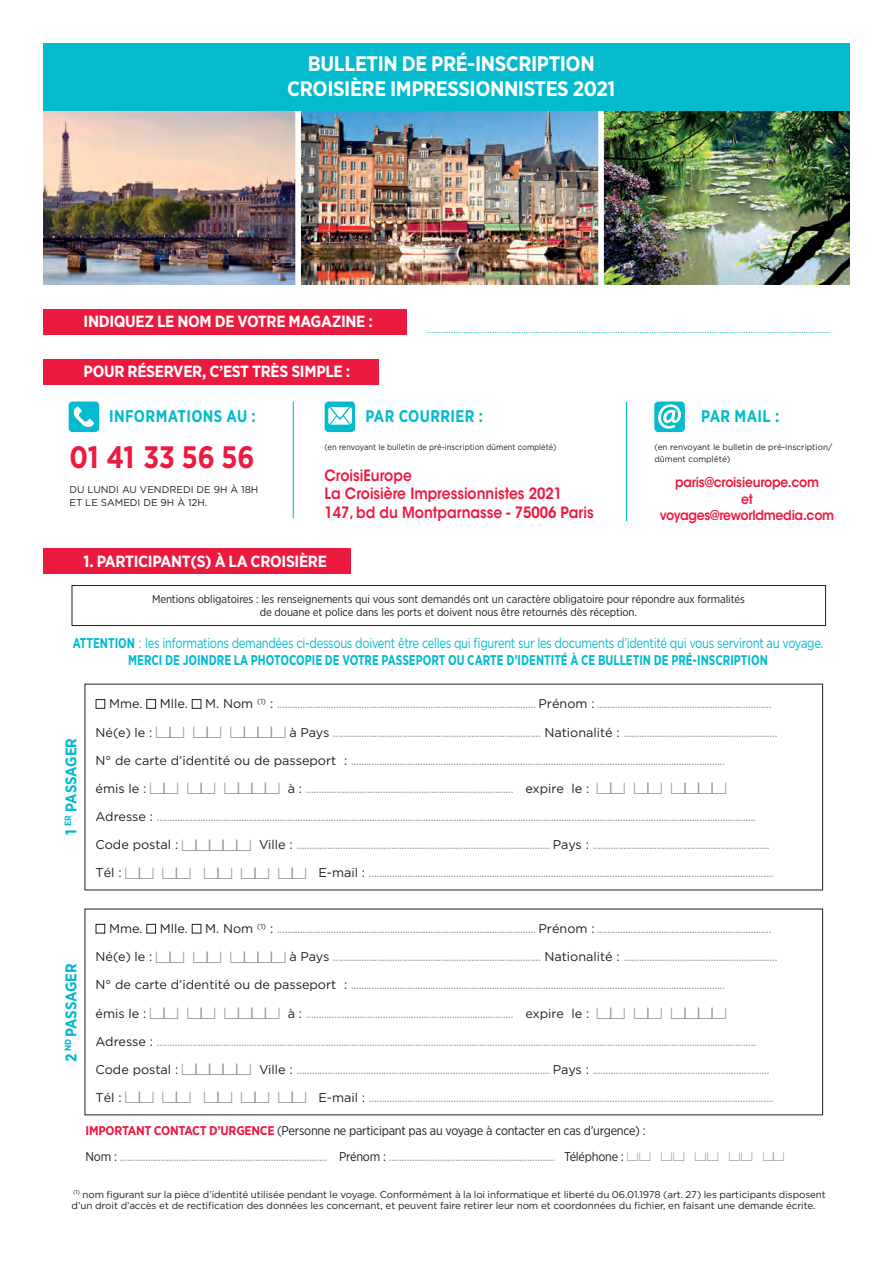
<style>
.page{position:relative;width:893px;height:1263px;background:#fff}
.page>*{position:absolute;margin:0;border:0;box-sizing:border-box;transform-origin:0 0}
.t1{font:700 30.9px "Gotham Narrow";letter-spacing:.005em;color:#ed1a40;scale:.94 1}
.t2{font:700 21px/24.2px "Gotham Narrow";letter-spacing:-.02em;color:#fff;text-align:center}
.t3{font:700 16.95px "Gotham Narrow";letter-spacing:.025em;color:#03bace;scale:.92 1}
.t4{font:700 16.2px "Gotham Narrow";letter-spacing:-.02em;color:#fff}
.t5{font:600 15.45px/18.6px "ITC Avant Garde Std";color:#ed1a40;scale:.9 1}
.t6{font:700 15.45px "Gotham Narrow";letter-spacing:-.005em;color:#03bace}
.t7{font:14.1px "Gotham";letter-spacing:-.03em;color:#03bace;scale:.85 1}
.t8{font:700 14.1px "Gotham Narrow";color:#03bace;scale:.85 1}
.t9{font:600 13.5px/16.5px "ITC Avant Garde Std";letter-spacing:-.02em;color:#ed1a40;text-align:center;scale:.92 1}
.t10{font:12.6px/26.7px "Gotham Narrow";letter-spacing:-.02em;color:#939598}
.t11{font:12.6px "Gotham";color:#231f20}
.t12{font:11.25px/13.5px "Gotham Narrow";letter-spacing:-.01em;color:#231f20;text-align:center}
.t13{font:9.9px/11.2px "Gotham";letter-spacing:-.01em;color:#231f20}
.t14{font:9.9px "Gotham";color:#03bace}
.t15{font:8.4px/11.9px "Gotham";color:#231f20}
.t16{font:8.4px "Gotham";color:#231f20;scale:.9 1}
.s1{font-family:"Gotham Narrow";font-weight:700}
.s2{font-family:"Gotham";color:#231f20}
.s3{font-family:"Peignes TYPO";font-size:16.95px}
.s4{font-weight:700;color:#ed1a40}
.s5{color:#231f20}
.s6{font-family:"Peignes TYPO"}
</style>
<div class="page">
<img style="left:43px;top:110px;width:807px;height:174px">
<div style="left:295px;top:74px;width:6px;height:216px;background:#fff"></div>
<div style="left:598px;top:74px;width:6px;height:216px;background:#fff"></div>
<div style="left:10px;top:21px;width:878px;height:89px;background:#03bace"></div>
<div style="left:72px;top:585px;width:754px;height:41px;border:1px solid #231f20"></div>
<div style="left:12px;top:548px;width:339px;height:26px;background:#ed1a40"></div>
<div style="left:96px;top:699px;width:9px;height:10px;border:1px solid #231f20"></div>
<div style="left:146px;top:699px;width:10px;height:10px;border:1px solid #231f20"></div>
<div style="left:192px;top:699px;width:9px;height:10px;border:1px solid #231f20"></div>
<div style="left:96px;top:924px;width:9px;height:9px;border:1px solid #231f20"></div>
<div style="left:146px;top:924px;width:10px;height:9px;border:1px solid #231f20"></div>
<div style="left:192px;top:924px;width:9px;height:9px;border:1px solid #231f20"></div>
<div style="left:12px;top:359px;width:367px;height:25px;background:#ed1a40"></div>
<div style="left:654px;top:401px;width:31px;height:31px;background:#03bace;border-radius:4px"></div>
<svg style="left:658px;top:404px;width:23px;height:25px"></svg>
<div style="left:325px;top:401px;width:30px;height:31px;background:#03bace;border-radius:4px"></div>
<svg style="left:328px;top:407px;width:24px;height:18px"></svg>
<div style="left:69px;top:401px;width:30px;height:31px;background:#03bace;border-radius:4px"></div>
<svg style="left:73px;top:406px;width:21px;height:21px"></svg>
<hr style="left:293px;top:401px;width:1px;height:117px;background:#03bace">
<hr style="left:626px;top:401px;width:1px;height:120px;background:#03bace">
<div style="left:12px;top:309px;width:395px;height:25px;background:#ed1a40"></div>
<div style="left:0;top:0;width:893px;height:43px;background:#fff"></div>
<div style="left:0;top:0;width:43px;height:1263px;background:#fff"></div>
<div style="left:850px;top:0;width:43px;height:1263px;background:#fff"></div>
<h2 class="t2" style="left:287px;top:52px;width:329px">BULLETIN DE PRÉ-INSCRIPTION<br>CROISIÈRE IMPRESSIONNISTES 2021</h2>
<p class="t4" style="left:84px;top:311px;width:291px">INDIQUEZ LE NOM DE VOTRE MAGAZINE :</p>
<p class="t4" style="left:84px;top:361px;width:268px">POUR RÉSERVER, C’EST TRÈS SIMPLE :</p>
<p class="t14" style="left:427px;top:324px;width:405px">.......................................................................................................................................................................</p>
<h3 class="t3" style="left:109px;top:405px;width:161px">INFORMATIONS AU :</h3>
<h3 class="t3" style="left:365px;top:405px;width:129px">PAR COURRIER :</h3>
<h3 class="t3" style="left:701px;top:405px;width:86px">PAR MAIL :</h3>
<h1 class="t1" style="left:69px;top:437px;width:198px">01 41 33 56 56</h1>
<p class="t13" style="left:69px;top:483px;width:190px;line-height:12.6px">DU LUNDI AU VENDREDI DE 9H À 18H<br>ET LE SAMEDI DE 9H À 12H.</p>
<p class="t16" style="left:325px;top:443px;width:259px">(en renvoyant le bulletin de pré-inscription dûment complété)</p>
<p class="t5" style="left:325px;top:466px;width:300px">CroisiEurope<br>La Croisière Impressionnistes 2021<br>147, bd du Montparnasse - 75006 Paris</p>
<p class="t15" style="left:654px;top:441px;width:180px">(en renvoyant le bulletin de pré-inscription/ dûment complété)</p>
<p class="t9" style="left:660px;top:474px;width:191px">paris@croisieurope.com<br>et voyages@reworldmedia.com</p>
<p class="t4" style="left:84px;top:550px;width:245px">1. PARTICIPANT(S) À LA CROISIÈRE</p>
<p class="t12" style="left:152px;top:592px;width:594px">Mentions obligatoires : les renseignements qui vous sont demandés ont un caractère obligatoire pour répondre aux formalités de douane et police dans les ports et doivent nous être retournés dès réception.</p>
<p class="t7" style="left:73px;top:635px;width:885px"><span class="s1">ATTENTION</span> : les informations demandées ci-dessous doivent être celles qui figurent sur les documents d’identité qui vous serviront au voyage.</p>
<p class="t8" style="left:128px;top:651px;width:754px">MERCI DE JOINDRE LA PHOTOCOPIE DE VOTRE PASSEPORT OU CARTE D’IDENTITÉ À CE BULLETIN DE PRÉ-INSCRIPTION</p>
<p class="t6" style="left:61px;top:835px;width:99px;rotate:-90deg">1 <sup>ER</sup> PASSAGER</p>
<p class="t6" style="left:61px;top:1062px;width:100px;rotate:-90deg">2 <sup>ND</sup> PASSAGER</p>
<p class="t11" style="left:109px;top:697px;width:35px">Mme.</p>
<p class="t11" style="left:160px;top:697px;width:30px">Mlle.</p>
<p class="t10" style="left:205px;top:690px;width:568px"><span class="s2">M. Nom</span> <sup>(1)</sup> <span class="s2">:</span> ..................................................................................................... <span class="s2">Prénom :</span> ....................................................................</p>
<p class="t10" style="left:96px;top:718px;width:683px"><span class="s2">Né(e) le :</span> <span class="s3">OO OO OOOO</span> <span class="s2">à Pays</span> ................................................................................. <span class="s2">Nationalité :</span> ............................................................</p>
<p class="t10" style="left:96px;top:747px;width:631px"><span class="s2">N° de carte d’identité ou de passeport :</span> ..................................................................................................................................................</p>
<p class="t10" style="left:96px;top:775px;width:632px"><span class="s2">émis le :</span> <span class="s3">OO OO OOOO</span> <span class="s2">à :</span> ................................................................................. <span class="s2">expire le :</span> <span class="s3">OO OO OOOO</span></p>
<p class="t10" style="left:96px;top:803px;width:662px"><span class="s2">Adresse :</span> ..........................................................................................................................................................................................................................................</p>
<p class="t10" style="left:96px;top:831px;width:675px"><span class="s2">Code postal :</span> <span class="s3">OOOOO</span> <span class="s2">Ville :</span> ................................................................................................... <span class="s2">Pays :</span> .....................................................................</p>
<p class="t10" style="left:96px;top:859px;width:679px"><span class="s2">Tél :</span> <span class="s3">OO OO OO OO OO</span> <span class="s2">E-mail :</span> ..............................................................................................................................................................</p>
<p class="t11" style="left:109px;top:922px;width:35px">Mme.</p>
<p class="t11" style="left:160px;top:922px;width:30px">Mlle.</p>
<p class="t10" style="left:205px;top:915px;width:568px"><span class="s2">M. Nom</span> <sup>(1)</sup> <span class="s2">:</span> ..................................................................................................... <span class="s2">Prénom :</span> ....................................................................</p>
<p class="t10" style="left:96px;top:943px;width:683px"><span class="s2">Né(e) le :</span> <span class="s3">OO OO OOOO</span> <span class="s2">à Pays</span> ................................................................................. <span class="s2">Nationalité :</span> ............................................................</p>
<p class="t10" style="left:96px;top:971px;width:631px"><span class="s2">N° de carte d’identité ou de passeport :</span> ..................................................................................................................................................</p>
<p class="t10" style="left:96px;top:999px;width:632px"><span class="s2">émis le :</span> <span class="s3">OO OO OOOO</span> <span class="s2">à :</span> ................................................................................. <span class="s2">expire le :</span> <span class="s3">OO OO OOOO</span></p>
<p class="t10" style="left:96px;top:1028px;width:662px"><span class="s2">Adresse :</span> ..........................................................................................................................................................................................................................................</p>
<p class="t10" style="left:96px;top:1056px;width:675px"><span class="s2">Code postal :</span> <span class="s3">OOOOO</span> <span class="s2">Ville :</span> ................................................................................................... <span class="s2">Pays :</span> .....................................................................</p>
<p class="t10" style="left:96px;top:1084px;width:679px"><span class="s2">Tél :</span> <span class="s3">OO OO OO OO OO</span> <span class="s2">E-mail :</span> ..............................................................................................................................................................</p>
<p class="t10" style="left:86px;top:1117px;width:700px"><span class="s4">IMPORTANT CONTACT D’URGENCE</span> <span class="s5">(Personne ne participant pas au voyage à contacter en cas d’urgence) :<br>Nom :</span> ................................................................................. <span class="s5">Prénom :</span> ................................................................. <span class="s5">Téléphone :</span> <span class="s6">OO OO OO OO OO</span></p>
<p class="t13" style="left:72px;top:1188px;width:756px"><sup>(1)</sup> nom figurant sur la pièce d’identité utilisée pendant le voyage. Conformément à la loi informatique et liberté du 06.01.1978 (art. 27) les participants disposent d’un droit d’accès et de rectification des données les concernant, et peuvent faire retirer leur nom et coordonnées du fichier, en faisant une demande écrite.</p>
</div>
